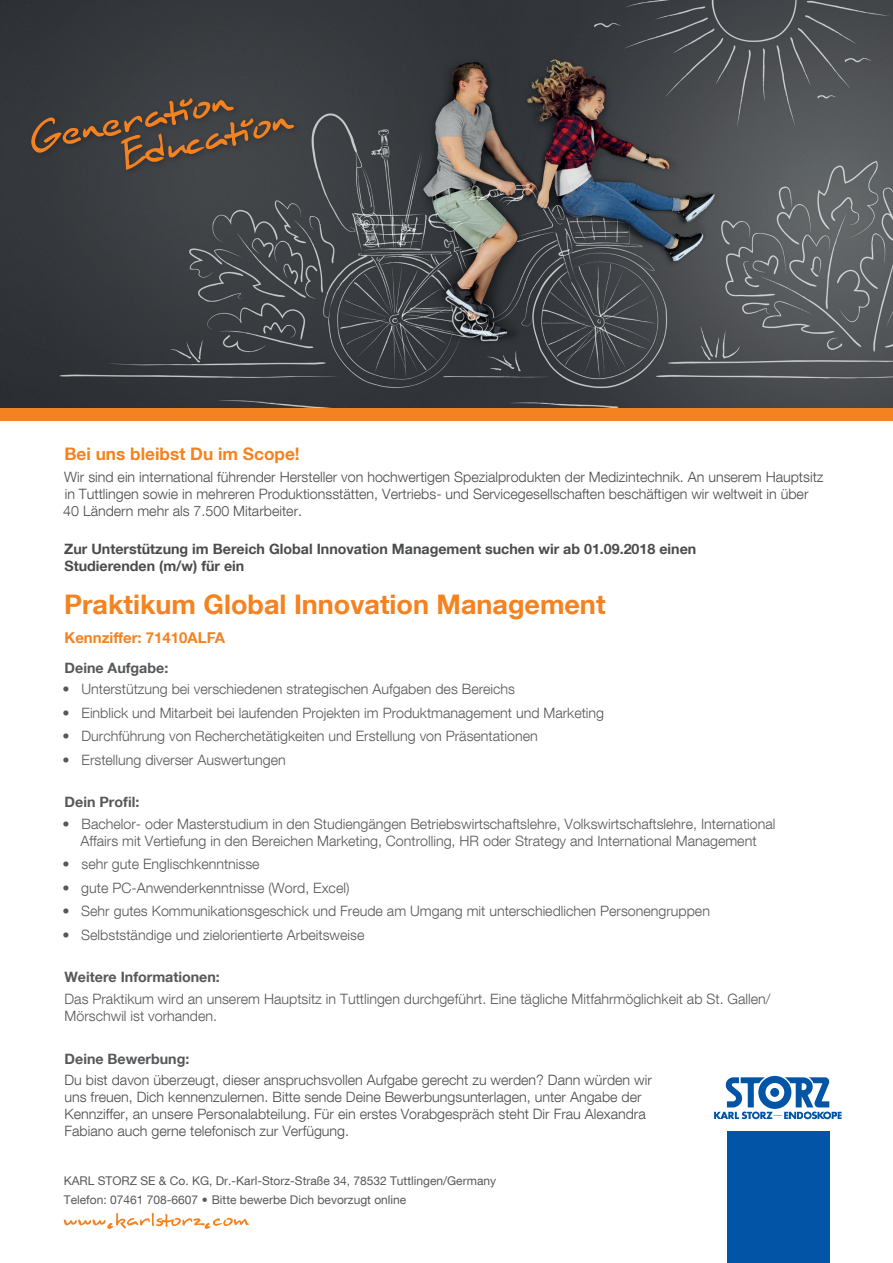
<style>
.page{position:relative;width:893px;height:1263px;background:#fff}
.page>*{position:absolute;margin:0;border:0;box-sizing:border-box;transform-origin:0 0}
.t1{font:700 27px "KS Helvetica Neue";color:#f58220}
.t2{font:700 17.25px "KS Helvetica Neue";color:#f58220}
.t3{font:700 15px "KS Helvetica Neue";color:#f58220}
.t4{font:300 14.25px/17.1px "KS Helvetica Neue";color:#57585a;text-align:center}
.t5{font:300 14.25px/17.1px "KS Helvetica Neue";color:#4b4c4d}
.t6{font:700 14.25px/17.1px "KS Helvetica Neue";color:#4b4c4d}
.t7{font:700 14.25px "KS Helvetica Neue";color:#57585a}
.t8{font:12px/18.6px "KS Helvetica Neue";color:#57585a}
</style>
<div class="page">
<svg style="left:64px;top:1213px;width:185px;height:16px"></svg>
<img style="left:0;top:0;width:893px;height:408px">
<div style="left:28px;top:95px;width:273px;height:82px;background:#3f4245"></div>
<svg style="left:27px;top:97px;width:267px;height:73px"></svg>
<div style="left:0;top:408px;width:893px;height:13px;background:#f58220"></div>
<svg style="left:714px;top:1076px;width:128px;height:43px"></svg>
<div style="left:727px;top:1131px;width:102px;height:132px;background:#0154a6"></div>
<p class="t2" style="left:64px;top:443px;width:237px">Bei uns bleibst Du im Scope!</p>
<p class="t5" style="left:63px;top:468px;width:762px">Wir sind ein international führender Hersteller von hochwertigen Spezialprodukten der Medizintechnik. An unserem Hauptsitz in Tuttlingen sowie in mehreren Produktionsstätten, Vertriebs- und Servicegesellschaften beschäftigen wir weltweit in über<br>40 Ländern mehr als 7.500 Mitarbeiter.</p>
<p class="t6" style="left:64px;top:540px;width:634px">Zur Unterstützung im Bereich Global Innovation Management suchen wir ab 01.09.2018 einen<br>Studierenden (m/w) für ein</p>
<h1 class="t1" style="left:64px;top:587px;width:543px">Praktikum Global Innovation Management</h1>
<p class="t3" style="left:65px;top:628px;width:162px">Kennziffer: 71410ALFA</p>
<p class="t7" style="left:65px;top:659px;width:105px">Deine Aufgabe:</p>
<p class="t4" style="left:62px;top:680px;width:454px">• Unterstützung bei verschiedenen strategischen Aufgaben des Bereichs</p>
<p class="t4" style="left:62px;top:704px;width:543px">• Einblick und Mitarbeit bei laufenden Projekten im Produktmanagement und Marketing</p>
<p class="t4" style="left:62px;top:727px;width:477px">• Durchführung von Recherchetätigkeiten und Erstellung von Präsentationen</p>
<p class="t4" style="left:62px;top:751px;width:225px">• Erstellung diverser Auswertungen</p>
<p class="t7" style="left:65px;top:793px;width:76px">Dein Profil:</p>
<p class="t4" style="left:62px;top:815px;width:715px">• Bachelor- oder Masterstudium in den Studiengängen Betriebswirtschaftslehre, Volkswirtschaftslehre, International<br>Affairs mit Vertiefung in den Bereichen Marketing, Controlling, HR oder Strategy and International Management</p>
<p class="t4" style="left:62px;top:855px;width:199px">• sehr gute Englischkenntnisse</p>
<p class="t4" style="left:62px;top:879px;width:289px">• gute PC-Anwenderkenntnisse (Word, Excel)</p>
<p class="t4" style="left:62px;top:902px;width:649px">• Sehr gutes Kommunikationsgeschick und Freude am Umgang mit unterschiedlichen Personengruppen</p>
<p class="t4" style="left:62px;top:926px;width:304px">• Selbstständige und zielorientierte Arbeitsweise</p>
<p class="t7" style="left:64px;top:968px;width:157px">Weitere Informationen:</p>
<p class="t4" style="left:65px;top:990px;width:708px;text-align:left">Das Praktikum wird an unserem Hauptsitz in Tuttlingen durchgeführt. Eine tägliche Mitfahrmöglichkeit ab St. Gallen/<br>Mörschwil ist vorhanden.</p>
<p class="t7" style="left:65px;top:1049px;width:126px">Deine Bewerbung:</p>
<p class="t5" style="left:65px;top:1071px;width:589px">Du bist davon überzeugt, dieser anspruchsvollen Aufgabe gerecht zu werden? Dann würden wir uns freuen, Dich kennenzulernen. Bitte sende Deine Bewerbungsunterlagen, unter Angabe der Kennziffer, an unsere Personalabteilung. Für ein erstes Vorabgespräch steht Dir Frau Alexandra Fabiano auch gerne telefonisch zur Verfügung.</p>
<p class="t8" style="left:64px;top:1171px;width:434px">KARL STORZ SE &amp; Co. KG, Dr.-Karl-Storz-Straße 34, 78532 Tuttlingen/Germany<br>Telefon: 07461 708-6607 • Bitte bewerbe Dich bevorzugt online</p>
</div>
